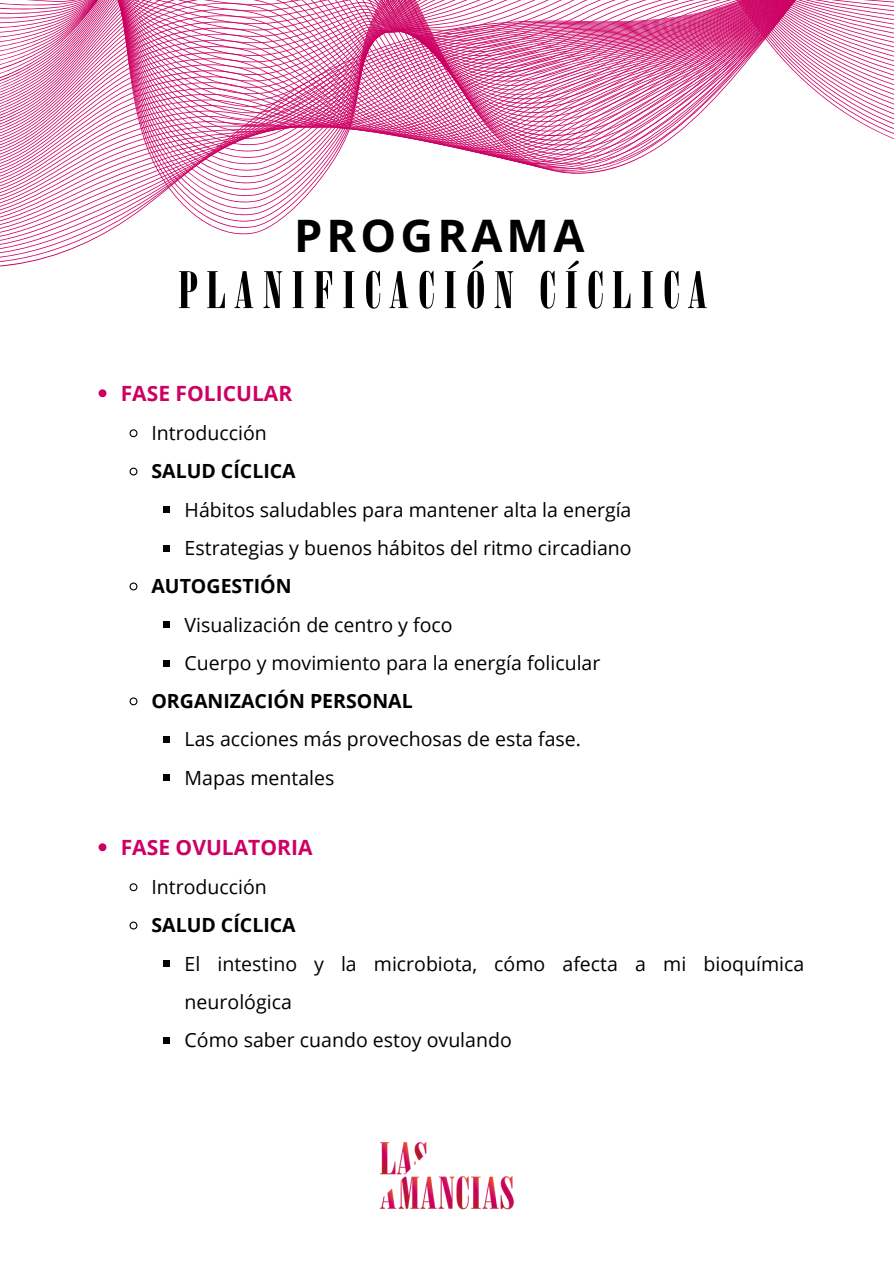
<style>
.page{position:relative;width:894px;height:1264px;background:#fff}
.page>*{position:absolute;margin:0;border:0;box-sizing:border-box;transform-origin:0 0}
.t1{font:51px "Bodoni Poster Compressed";letter-spacing:.165em;color:#000}
.t2{font:700 45px "Open Sans";letter-spacing:.095em;color:#000}
.t3{font:700 21px "Open Sans";color:#cd0064}
.t4{font:19.5px/38.2px "Open Sans";color:#000}
.t5{font:700 19.5px "Open Sans";color:#000}
</style>
<div class="page">
<svg style="left:98px;top:389px;width:8px;height:8px"></svg>
<svg style="left:129px;top:429px;width:9px;height:9px"></svg>
<svg style="left:129px;top:467px;width:9px;height:9px"></svg>
<div style="left:163px;top:506px;width:6px;height:7px;background:#000"></div>
<svg style="left:163px;top:545px;width:6px;height:6px"></svg>
<svg style="left:129px;top:582px;width:9px;height:9px"></svg>
<div style="left:163px;top:621px;width:6px;height:7px;background:#000"></div>
<div style="left:163px;top:659px;width:6px;height:7px;background:#000"></div>
<svg style="left:129px;top:697px;width:9px;height:9px"></svg>
<div style="left:163px;top:736px;width:6px;height:7px;background:#000"></div>
<div style="left:163px;top:774px;width:6px;height:7px;background:#000"></div>
<svg style="left:98px;top:843px;width:8px;height:8px"></svg>
<svg style="left:129px;top:883px;width:9px;height:9px"></svg>
<svg style="left:129px;top:921px;width:9px;height:9px"></svg>
<div style="left:163px;top:960px;width:6px;height:7px;background:#000"></div>
<svg style="left:163px;top:1037px;width:6px;height:6px"></svg>
<svg style="left:0;top:0;width:893px;height:267px"></svg>
<img style="left:379px;top:1142px;width:135px;height:68px">
<p class="t2" style="left:294px;top:204px;width:292px">PROGRAMA</p>
<p class="t1" style="left:178px;top:271px;width:531px">PLANIFICACIÓN CÍCLICA</p>
<p class="t3" style="left:121px;top:378px;width:173px">FASE FOLICULAR</p>
<p class="t4" style="left:151px;top:413px;width:117px">Introducción</p>
<p class="t5" style="left:151px;top:457px;width:146px">SALUD CÍCLICA</p>
<p class="t4" style="left:185px;top:490px;width:448px">Hábitos saludables para mantener alta la energía</p>
<p class="t4" style="left:185px;top:528px;width:448px">Estrategias y buenos hábitos del ritmo circadiano</p>
<p class="t5" style="left:151px;top:572px;width:141px">AUTOGESTIÓN</p>
<p class="t4" style="left:185px;top:605px;width:269px">Visualización de centro y foco</p>
<p class="t4" style="left:185px;top:643px;width:417px">Cuerpo y movimiento para la energía folicular</p>
<p class="t5" style="left:151px;top:687px;width:263px">ORGANIZACIÓN PERSONAL</p>
<p class="t4" style="left:185px;top:719px;width:398px">Las acciones más provechosas de esta fase.</p>
<p class="t4" style="left:185px;top:758px;width:151px">Mapas mentales</p>
<p class="t3" style="left:121px;top:832px;width:193px">FASE OVULATORIA</p>
<p class="t4" style="left:151px;top:867px;width:117px">Introducción</p>
<p class="t5" style="left:151px;top:911px;width:146px">SALUD CÍCLICA</p>
<p class="t4" style="left:185px;top:943px;width:621px">El intestino y la microbiota, cómo afecta a mi bioquímica neurológica</p>
<p class="t4" style="left:185px;top:1020px;width:328px">Cómo saber cuando estoy ovulando</p>
</div>
